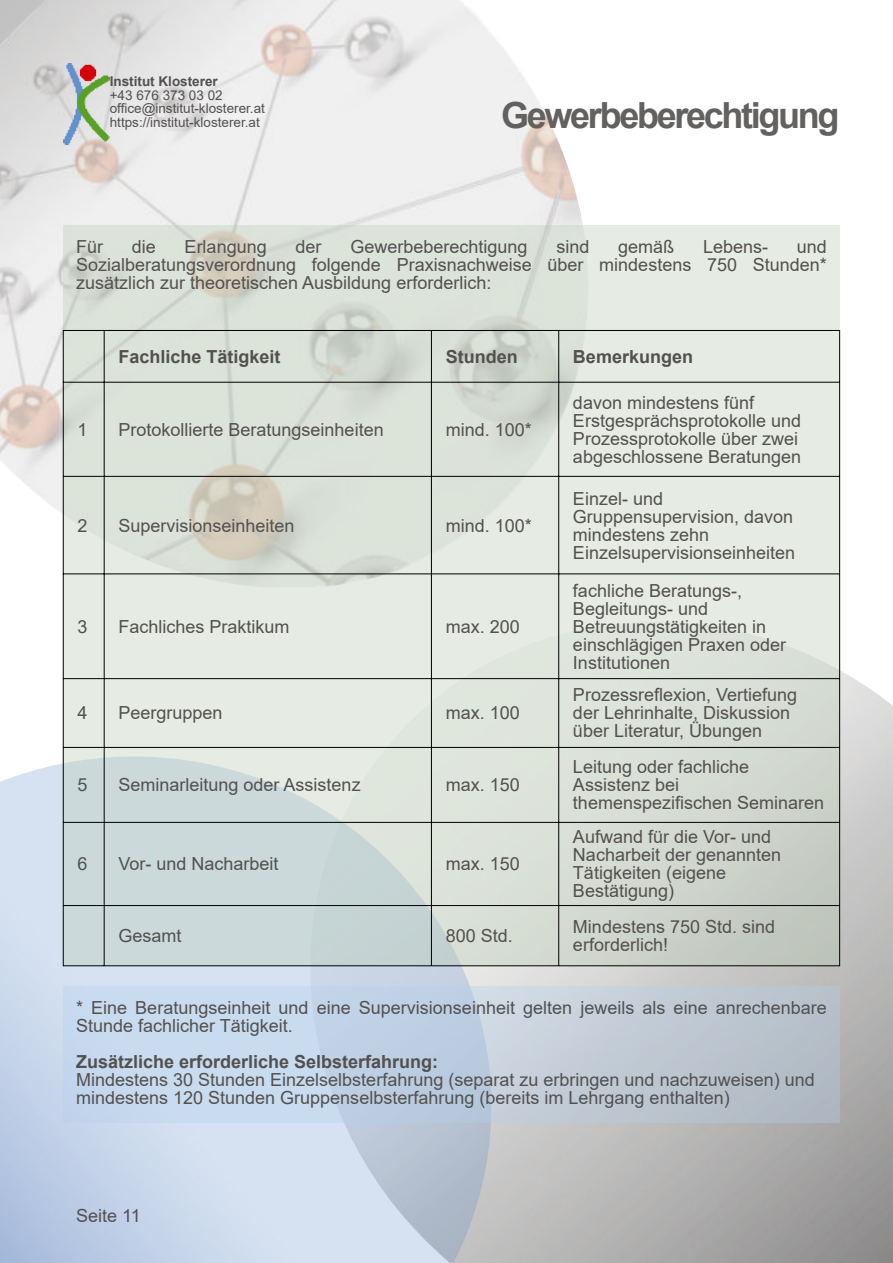
<style>
.page{position:relative;width:893px;height:1263px;background:#fff}
.page>*{position:absolute;margin:0;border:0;box-sizing:border-box;transform-origin:0 0}
.t1{font:700 36px "Arial";letter-spacing:-.065em;color:#636160}
.t2{font:18px/18px "Arial";color:#535050}
.t3{font:700 18px "Arial";color:#535050}
.t4{font:13.5px/14px "Arial";color:#535050}
.t5{font:700 13.5px "Arial";color:#535050}
</style>
<div class="page">
<img style="left:0;top:756px;width:491px;height:507px">
<img style="left:0;top:0;width:589px;height:589px">
<img style="left:63px;top:64px;width:46px;height:81px">
<div style="left:63px;top:226px;width:777px;height:740px;background:#b8cbb0;opacity:.35"></div>
<div style="left:63px;top:986px;width:777px;height:137px;background:#b3d0ed;opacity:.35"></div>
<hr style="left:63px;top:330px;width:1px;height:636px;background:#000">
<hr style="left:839px;top:330px;width:1px;height:636px;background:#000">
<hr style="left:104px;top:330px;width:1px;height:636px;background:#000">
<hr style="left:431px;top:330px;width:1px;height:636px;background:#000">
<hr style="left:558px;top:330px;width:1px;height:636px;background:#000">
<hr style="left:63px;top:330px;width:777px;height:1px;background:#000">
<hr style="left:63px;top:382px;width:777px;height:1px;background:#000">
<hr style="left:63px;top:476px;width:777px;height:1px;background:#000">
<hr style="left:63px;top:573px;width:777px;height:1px;background:#000">
<hr style="left:63px;top:678px;width:777px;height:1px;background:#000">
<hr style="left:63px;top:747px;width:777px;height:1px;background:#000">
<hr style="left:63px;top:822px;width:777px;height:1px;background:#000">
<hr style="left:63px;top:905px;width:777px;height:1px;background:#000">
<hr style="left:63px;top:965px;width:777px;height:1px;background:#000">
<p class="t5" style="left:110px;top:76px;width:110px">Institut Klosterer</p>
<p class="t4" style="left:110px;top:89px;width:157px">+43 676 373 03 02 office@institut-klosterer.at https://institut-klosterer.at</p>
<h1 class="t1" style="left:501px;top:102px;width:340px">Gewerbeberechtigung</h1>
<p class="t2" style="left:76px;top:240px;width:29px">Für</p>
<p class="t2" style="left:132px;top:240px;width:26px">die</p>
<p class="t2" style="left:185px;top:240px;width:84px">Erlangung</p>
<p class="t2" style="left:296px;top:240px;width:28px">der</p>
<p class="t2" style="left:350px;top:240px;width:179px">Gewerbeberechtigung</p>
<p class="t2" style="left:556px;top:240px;width:35px">sind</p>
<p class="t2" style="left:618px;top:240px;width:58px">gemäß</p>
<p class="t2" style="left:703px;top:240px;width:67px">Lebens-</p>
<p class="t2" style="left:76px;top:240px;width:752px;text-align:justify;text-indent:721px">und Sozialberatungsverordnung folgende Praxisnachweise über mindestens 750 Stunden* zusätzlich zur theoretischen Ausbildung erforderlich:</p>
<p class="t3" style="left:118px;top:350px;width:164px">Fachliche Tätigkeit</p>
<p class="t3" style="left:446px;top:350px;width:74px">Stunden</p>
<p class="t3" style="left:573px;top:350px;width:122px">Bemerkungen</p>
<p class="t2" style="left:78px;top:422px;width:12px">1</p>
<p class="t2" style="left:118px;top:422px;width:267px">Protokollierte Beratungseinheiten</p>
<p class="t2" style="left:446px;top:422px;width:88px">mind. 100*</p>
<p class="t2" style="left:78px;top:518px;width:12px">2</p>
<p class="t2" style="left:118px;top:518px;width:178px">Supervisionseinheiten</p>
<p class="t2" style="left:446px;top:518px;width:88px">mind. 100*</p>
<p class="t2" style="left:78px;top:619px;width:12px">3</p>
<p class="t2" style="left:118px;top:619px;width:173px">Fachliches Praktikum</p>
<p class="t2" style="left:446px;top:619px;width:76px">max. 200</p>
<p class="t2" style="left:78px;top:706px;width:12px">4</p>
<p class="t2" style="left:118px;top:706px;width:106px">Peergruppen</p>
<p class="t2" style="left:446px;top:706px;width:76px">max. 100</p>
<p class="t2" style="left:78px;top:778px;width:12px">5</p>
<p class="t2" style="left:118px;top:778px;width:244px">Seminarleitung oder Assistenz</p>
<p class="t2" style="left:446px;top:778px;width:76px">max. 150</p>
<p class="t2" style="left:78px;top:857px;width:12px">6</p>
<p class="t2" style="left:118px;top:857px;width:162px">Vor- und Nacharbeit</p>
<p class="t2" style="left:446px;top:857px;width:76px">max. 150</p>
<p class="t2" style="left:573px;top:395px;width:230px">davon mindestens fünf<br>Erstgesprächsprotokolle und<br>Prozessprotokolle über zwei abgeschlossene Beratungen</p>
<p class="t2" style="left:573px;top:491px;width:224px">Einzel- und<br>Gruppensupervision, davon mindestens zehn<br>Einzelsupervisionseinheiten</p>
<p class="t2" style="left:573px;top:583px;width:215px">fachliche Beratungs-,<br>Begleitungs- und<br>Betreuungstätigkeiten in einschlägigen Praxen oder<br>Institutionen</p>
<p class="t2" style="left:573px;top:688px;width:226px">Prozessreflexion, Vertiefung der Lehrinhalte, Diskussion über Literatur, Übungen</p>
<p class="t2" style="left:573px;top:760px;width:253px">Leitung oder fachliche<br>Assistenz bei themenspezifischen Seminaren</p>
<p class="t2" style="left:573px;top:830px;width:210px">Aufwand für die Vor- und<br>Nacharbeit der genannten<br>Tätigkeiten (eigene<br>Bestätigung)</p>
<p class="t2" style="left:118px;top:928px;width:65px">Gesamt</p>
<p class="t2" style="left:446px;top:928px;width:69px">800 Std.</p>
<p class="t2" style="left:573px;top:919px;width:204px">Mindestens 750 Std. sind erforderlich!</p>
<p class="t2" style="left:76px;top:1000px;width:752px">* Eine Beratungseinheit und eine Supervisionseinheit gelten jeweils als eine anrechenbare<br>Stunde fachlicher Tätigkeit.</p>
<p class="t3" style="left:76px;top:1055px;width:364px">Zusätzliche erforderliche Selbsterfahrung:</p>
<p class="t2" style="left:76px;top:1072px;width:740px">Mindestens 30 Stunden Einzelselbsterfahrung (separat zu erbringen und nachzuweisen) und mindestens 120 Stunden Gruppenselbsterfahrung (bereits im Lehrgang enthalten)</p>
<p class="t2" style="left:76px;top:1208px;width:66px">Seite 11</p>
</div>
